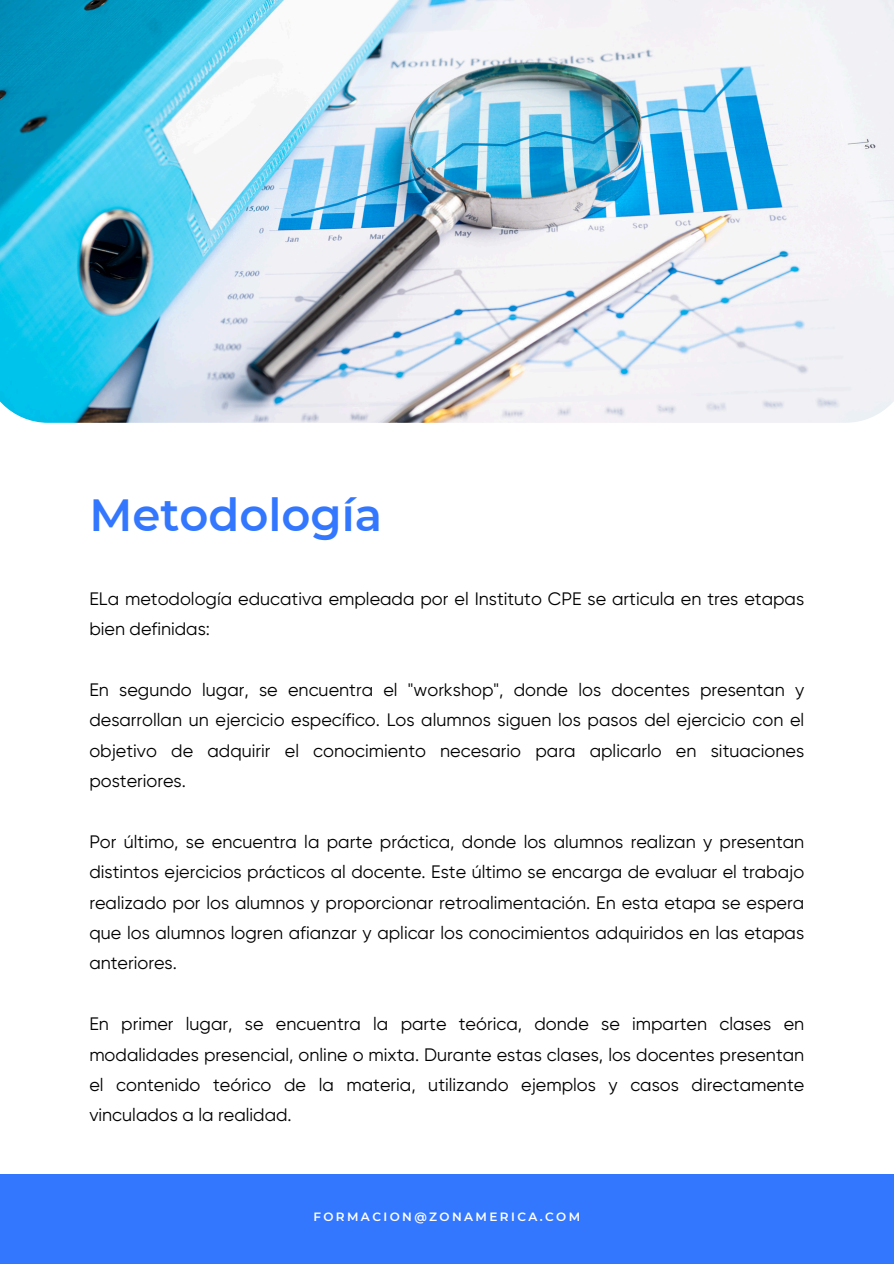
<style>
.page{position:relative;width:894px;height:1264px;background:#fff}
.page>*{position:absolute;margin:0;border:0;box-sizing:border-box;transform-origin:0 0}
.t1{font:600 45px "Montserrat";color:#37f}
.t2{font:18px/30.3px "Gilroy";color:#000;text-align:justify}
.t3{font:600 12px "Montserrat";letter-spacing:.2em;color:#fff}
</style>
<div class="page">
<div style="left:0;top:1174px;width:893px;height:89px;background:#37f"></div>
<img style="left:0;top:0;width:893px;height:423px">
<h2 class="t1" style="left:89px;top:487px;width:294px">Metodología</h2>
<p class="t2" style="left:89px;top:584px;width:716px">ELa metodología educativa empleada por el Instituto CPE se articula en tres etapas bien definidas:</p>
<h1 class="t2" style="left:89px;top:675px;width:716px">En segundo lugar, se encuentra el "workshop", donde los docentes presentan y desarrollan un ejercicio específico. Los alumnos siguen los pasos del ejercicio con el objetivo de adquirir el conocimiento necesario para aplicarlo en situaciones posteriores.</h1>
<h2 class="t2" style="left:89px;top:827px;width:716px">Por último, se encuentra la parte práctica, donde los alumnos realizan y presentan distintos ejercicios prácticos al docente. Este último se encarga de evaluar el trabajo realizado por los alumnos y proporcionar retroalimentación. En esta etapa se espera que los alumnos logren afianzar y aplicar los conocimientos adquiridos en las etapas anteriores.</h2>
<h2 class="t2" style="left:89px;top:1010px;width:716px">En primer lugar, se encuentra la parte teórica, donde se imparten clases en modalidades presencial, online o mixta. Durante estas clases, los docentes presentan el contenido teórico de la materia, utilizando ejemplos y casos directamente vinculados a la realidad.</h2>
<h2 class="t3" style="left:313px;top:1208px;width:268px">FORMACION@ZONAMERICA.COM</h2>
</div>
